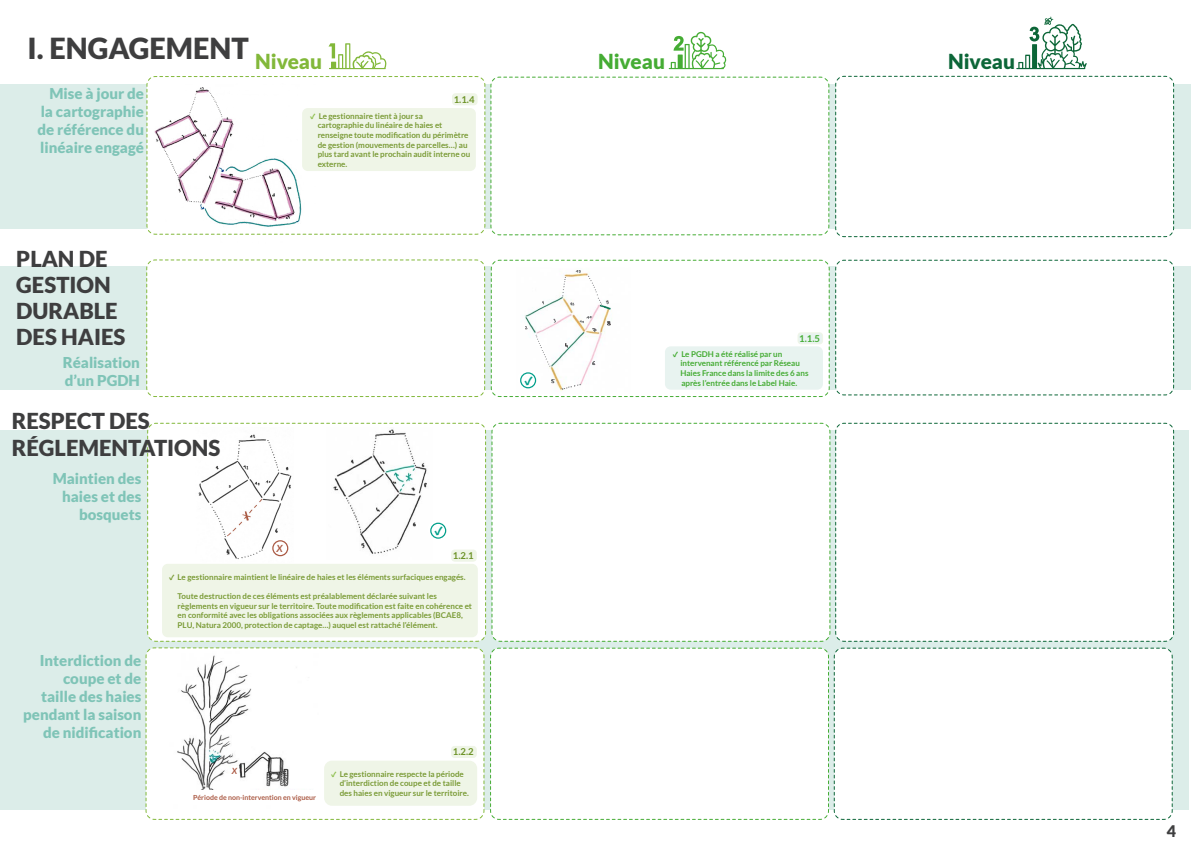
<style>
.page{position:relative;width:1191px;height:842px;background:#fff}
.page>*{position:absolute;margin:0;border:0;box-sizing:border-box;transform-origin:0 0}
.gros_titre{font:900 29px "Lato";color:#3e3e3f}
.sous_titre_vert_bleu{font:900 22px/26px "Lato";color:#3e3e3f}
.sous_titre_vert_bleu-2{font:900 20.7px "Lato";color:#82b83a}
.sous_titre_vert_bleu-3{font:900 20.7px "Lato";color:#45ac34}
.sous_titre_vert_bleu-4{font:900 20.7px "Lato";color:#0c6638}
.t1{font:900 16px "Lato";color:#3e3e3f}
.t2{font:900 15px/18px "Lato";color:#7fc4b7;text-align:right}
.liste{font:900 12.5px "Source Sans Pro";color:#009f8a}
.liste-2{font:italic 700 9.9px "Lato";color:#aa5943}
.standart{font:700 9.5px "Lato";color:#6d9328}
.standart-2{font:700 9.5px "Lato";color:#45ac34}
.liste-3{font:italic 700 8.5px "Lato";color:#aa5943}
.t3{font:700 8px/9.6px "Lato";color:#7a9b36}
.t4{font:700 8px/9.6px "Lato";color:#45ac34}
.t5{font:700 7px "Lato";color:#aa5943}
.s1{font-family:"Source Sans Pro";font-weight:900;color:#8cbe4a}
.s2{font-family:"Source Sans Pro";font-weight:900}
</style>
<div class="page">
<div style="left:0;top:84px;width:1191px;height:145px;background:#dcede9"></div>
<div style="left:0;top:266px;width:1191px;height:124px;background:#dcede9"></div>
<svg style="left:328px;top:43px;width:58px;height:26px"></svg>
<svg style="left:669px;top:31px;width:57px;height:38px"></svg>
<svg style="left:1016px;top:17px;width:70px;height:52px"></svg>
<div style="left:835px;top:76px;width:339px;height:161px;background:#fff"></div>
<div style="left:485px;top:76px;width:344px;height:159px;background:#fff"></div>
<div style="left:146px;top:76px;width:339px;height:159px;background:#fff"></div>
<div style="left:146px;top:259px;width:339px;height:138px;background:#fff"></div>
<div style="left:835px;top:259px;width:339px;height:137px;background:#fff"></div>
<svg style="left:835px;top:272px;width:1px;height:112px"></svg>
<div style="left:490px;top:259px;width:340px;height:138px;background:#fff"></div>
<div style="left:516px;top:268px;width:114px;height:126px;background:#fefefe"></div>
<img style="left:525px;top:270px;width:83px;height:96px">
<svg style="left:600px;top:306px;width:10px;height:3px"></svg>
<svg style="left:608px;top:321px;width:3px;height:5px"></svg>
<img style="left:563px;top:385px;width:17px;height:4px">
<svg style="left:551px;top:379px;width:3px;height:4px"></svg>
<div style="left:517px;top:371px;width:24px;height:15px;background:#fff;border-radius:8px"></div>
<div style="left:520px;top:372px;width:16px;height:16px;border:1px solid #009f8a;border-radius:50%"></div>
<div style="left:798px;top:333px;width:24px;height:11px;background:#e8f3f0;border-radius:3px"></div>
<div style="left:798px;top:333px;width:24px;height:11px;border:1px solid #eff5e7;border-radius:3px"></div>
<div style="left:665px;top:346px;width:158px;height:44px;background:#e8f3f0;border-radius:6px"></div>
<div style="left:452px;top:94px;width:25px;height:11px;background:#eff5e7;border-radius:3px"></div>
<div style="left:452px;top:94px;width:25px;height:11px;border:1px solid #eff5e7;border-radius:3px"></div>
<div style="left:302px;top:108px;width:174px;height:63px;background:#eff5e7;border-radius:6px"></div>
<div style="left:0;top:430px;width:1188px;height:380px;background:#dcede9"></div>
<svg style="left:835px;top:423px;width:339px;height:12px"></svg>
<svg style="left:491px;top:423px;width:339px;height:12px"></svg>
<svg style="left:147px;top:423px;width:339px;height:12px"></svg>
<img style="left:327px;top:428px;width:105px;height:7px">
<img style="left:195px;top:428px;width:99px;height:7px">
<svg style="left:146px;top:435px;width:1028px;height:385px;background:#f9faf8"></svg>
<div style="left:490px;top:647px;width:339px;height:173px;background:#fff"></div>
<div style="left:452px;top:550px;width:24px;height:11px;background:#eff5e7;border-radius:3px"></div>
<div style="left:451px;top:550px;width:25px;height:11px;border:1px solid #eff5e7;border-radius:3px"></div>
<div style="left:452px;top:746px;width:24px;height:11px;background:#eff5e7;border-radius:3px"></div>
<div style="left:451px;top:746px;width:25px;height:11px;border:1px solid #eff5e7;border-radius:3px"></div>
<img style="left:153px;top:81px;width:162px;height:154px">
<p class="gros_titre" style="left:28px;top:31px;width:223px">I. ENGAGEMENT</p>
<p class="sous_titre_vert_bleu-2" style="left:255px;top:49px;width:68px">Niveau</p>
<p class="sous_titre_vert_bleu-3" style="left:598px;top:49px;width:68px">Niveau</p>
<p class="sous_titre_vert_bleu-4" style="left:948px;top:49px;width:68px">Niveau</p>
<p class="t2" style="left:37px;top:84px;width:108px;text-align:justify;text-indent:12px">Mise à jour de la cartographie de référence du linéaire engagé</p>
<p class="sous_titre_vert_bleu" style="left:16px;top:246px;width:111px">PLAN DE<br>GESTION<br>DURABLE<br>DES HAIES</p>
<p class="t2" style="left:63px;top:353px;width:79px;text-align:left">Réalisation d’un PGDH</p>
<p class="sous_titre_vert_bleu" style="left:12px;top:408px;width:140px">RESPECT DES</p>
<p class="sous_titre_vert_bleu" style="left:12px;top:434px;width:210px">RÉGLEMENTATIONS</p>
<p class="t2" style="left:53px;top:469px;width:90px">Maintien des haies et des bosquets</p>
<p class="standart" style="left:454px;top:94px;width:22px">1.1.4</p>
<p class="t3" style="left:318px;top:111px;width:154px;text-indent:-8px"><span class="s1">✓</span> Le gestionnaire tient à jour sa cartographie du linéaire de haies et renseigne toute modification du périmètre de gestion (mouvements de parcelles…) au plus tard avant le prochain audit interne ou externe.</p>
<p class="liste-2" style="left:276px;top:543px;width:8px">X</p>
<p class="liste" style="left:434px;top:522px;width:10px">✓</p>
<p class="standart" style="left:453px;top:550px;width:22px">1.2.1</p>
<p class="t2" style="left:23px;top:652px;width:120px">Interdiction de coupe et de<br>taille des haies pendant la saison de nidification</p>
<p class="t3" style="left:169px;top:572px;width:298px"><span class="s2">✓</span> Le gestionnaire maintient le linéaire de haies et les éléments surfaciques engagés.</p>
<p class="t3" style="left:178px;top:591px;width:296px">Toute destruction de ces éléments est préalablement déclarée suivant les règlements en vigueur sur le territoire. Toute modification est faite en cohérence et en conformité avec les obligations associées aux règlements applicables (BCAE8, PLU, Natura 2000, protection de captage…) auquel est rattaché l’élément.</p>
<p class="liste-3" style="left:232px;top:766px;width:7px">X</p>
<p class="t5" style="left:193px;top:794px;width:124px">Période de non-intervention en vigueur</p>
<p class="standart" style="left:453px;top:746px;width:22px">1.2.2</p>
<p class="t3" style="left:340px;top:769px;width:131px;text-indent:-9px"><span class="s1">✓</span> Le gestionnaire respecte la période d’interdiction de coupe et de taille des haies en vigueur sur le territoire.</p>
<p class="liste" style="left:524px;top:372px;width:10px">✓</p>
<p class="standart-2" style="left:799px;top:333px;width:22px">1.1.5</p>
<p class="t4" style="left:680px;top:349px;width:130px;text-indent:-8px"><span class="s2">✓</span> Le PGDH a été réalisé par un intervenant référencé par Réseau<br>Haies France dans la limite des 6 ans après l’entrée dans le Label Haie.</p>
<h3 class="t1" style="left:1166px;top:822px;width:11px">4</h3>
</div>
